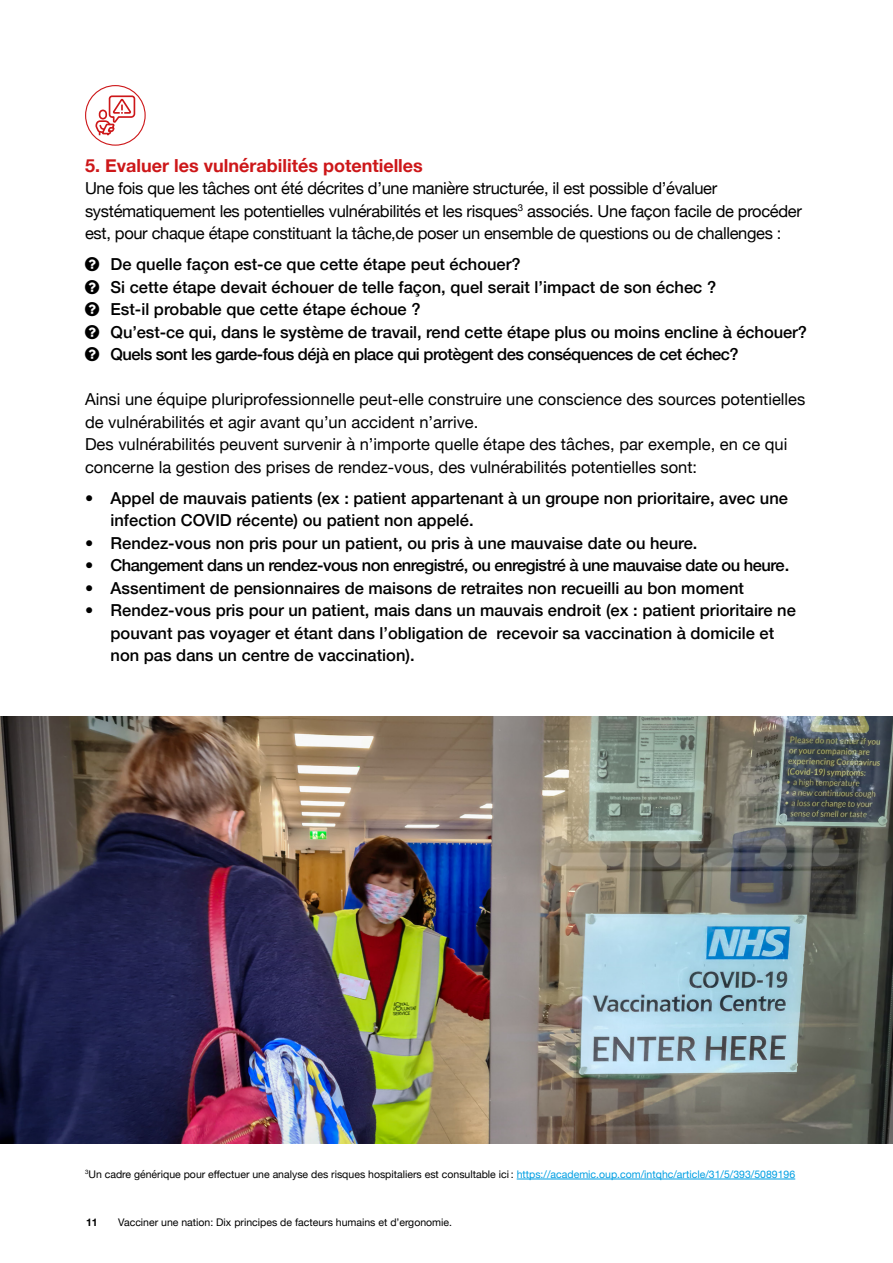
<style>
.page{position:relative;width:893px;height:1263px;background:#fff}
.page>*{position:absolute;margin:0;border:0;box-sizing:border-box;transform-origin:0 0}
.t1{font:700 18px "Helvetica Neue";color:#cd1719}
.t2{font:500 16.5px/22.5px "Helvetica Neue";color:#000}
.t3{font:16.5px/22.5px "Helvetica Neue";color:#000}
.t4{font:16.5px/22.5px "Helvetica Neue";letter-spacing:-.02em;color:#000}
.t5{font:500 16.5px "Helvetica Neue";letter-spacing:-.03em;color:#000}
.t6{font:10.5px "Helvetica Neue";color:#000}
.t7{font:700 10.5px "Helvetica Neue";color:#000}
.s1{color:#009fe3}
</style>
<div class="page">
<hr style="left:517px;top:1179px;width:278px;height:1px;background:#009fe3">
<img style="left:0;top:716px;width:893px;height:427px">
<svg style="left:95px;top:95px;width:41px;height:42px"></svg>
<div style="left:85px;top:85px;width:61px;height:61px;border:1px solid #cd1719;border-radius:50%"></div>
<p class="t1" style="left:85px;top:151px;width:339px">5. Evaluer les vulnérabilités potentielles</p>
<p class="t4" style="left:85px;top:178px;width:718px">Une fois que les tâches ont été décrites d’une manière structurée, il est possible d’évaluer systématiquement les potentielles vulnérabilités et les risques<sup>3</sup> associés. Une façon facile de procéder est, pour chaque étape constituant la tâche,de poser un ensemble de questions ou de challenges :</p>
<p class="t2" style="left:111px;top:252px;width:698px">De quelle façon est-ce que cette étape peut échouer?<br>Si cette étape devait échouer de telle façon, quel serait l’impact de son échec ?<br>Est-il probable que cette étape échoue ?<br>Qu’est-ce qui, dans le système de travail, rend cette étape plus ou moins encline à échouer?<br>Quels sont les garde-fous déjà en place qui protègent des conséquences de cet échec?</p>
<p class="t3" style="left:85px;top:389px;width:722px">Ainsi une équipe pluriprofessionnelle peut-elle construire une conscience des sources potentielles de vulnérabilités et agir avant qu’un accident n’arrive.<br>Des vulnérabilités peuvent survenir à n’importe quelle étape des tâches, par exemple, en ce qui concerne la gestion des prises de rendez-vous, des vulnérabilités potentielles sont:</p>
<p class="t2" style="left:111px;top:485px;width:679px;text-indent:-25px">• Appel de mauvais patients (ex : patient appartenant à un groupe non prioritaire, avec une infection COVID récente) ou patient non appelé.</p>
<p class="t2" style="left:85px;top:530px;width:614px">• Rendez-vous non pris pour un patient, ou pris à une mauvaise date ou heure.</p>
<p class="t5" style="left:85px;top:552px;width:706px">• Changement dans un rendez-vous non enregistré, ou enregistré à une mauvaise date ou heure.</p>
<p class="t2" style="left:85px;top:575px;width:660px">• Assentiment de pensionnaires de maisons de retraites non recueilli au bon moment</p>
<p class="t2" style="left:111px;top:598px;width:687px;text-indent:-25px">• Rendez-vous pris pour un patient, mais dans un mauvais endroit (ex : patient prioritaire ne pouvant pas voyager et étant dans l’obligation de recevoir sa vaccination à domicile et non pas dans un centre de vaccination).</p>
<p class="t6" style="left:85px;top:1166px;width:712px"><sup>3</sup>Un cadre générique pour effectuer une analyse des risques hospitaliers est consultable ici : <span class="s1">https://academic.oup.com/intqhc/article/31/5/393/5089196</span></p>
<p class="t7" style="left:86px;top:1214px;width:13px">11</p>
<p class="t6" style="left:118px;top:1215px;width:335px">Vacciner une nation: Dix principes de facteurs humains et d’ergonomie.</p>
</div>
